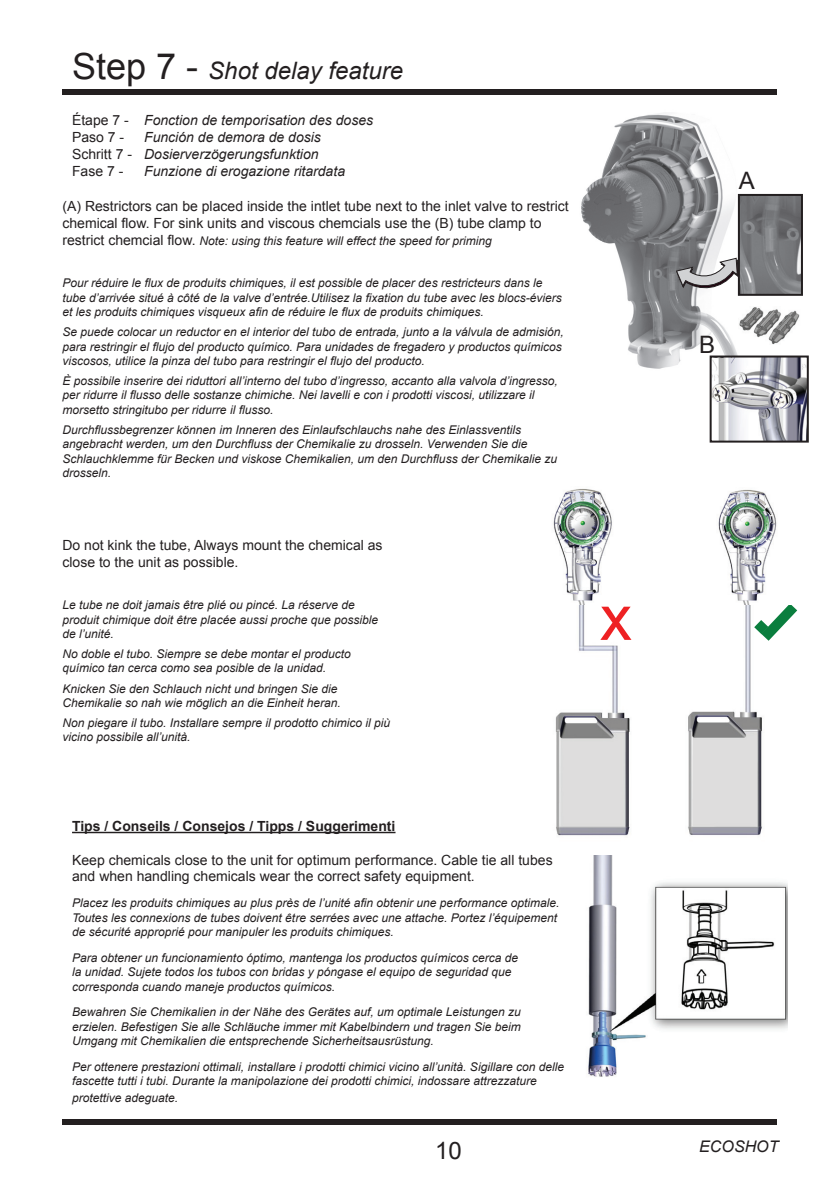
<style>
.page{position:relative;width:840px;height:1191px;background:#fff}
.page>*{position:absolute;margin:0;border:0;box-sizing:border-box;transform-origin:0 0}
.t1{font:64px "Arial";color:#ee2123}
.t2{font:italic 24px "Arial";color:#231f20}
.t3{font:24px "Arial";color:#231f20}
.t4{font:italic 16px "Arial";color:#231f20}
.t5{font:14px/16.8px "Arial";color:#231f20}
.t6{font:italic 14px/16.8px "Arial";color:#231f20}
.t7{font:700 14px "Arial";color:#231f20}
.t8{font:italic 12px/14.4px "Arial";color:#231f20}
.s1{font-style:normal;font-size:36px}
.s2{font-style:normal}
.s3{font-style:normal;font-size:14px}
</style>
<div class="page">
<div style="left:62px;top:89px;width:714px;height:6px;background:#231f20"></div>
<div style="left:62px;top:1119px;width:714px;height:6px;background:#231f20"></div>
<img style="left:588px;top:856px;width:199px;height:221px">
<img style="left:555px;top:604px;width:75px;height:232px">
<img style="left:688px;top:651px;width:74px;height:184px">
<hr style="left:72px;top:831px;width:323px;height:2px;background:#231f20">
<svg style="left:744px;top:604px;width:54px;height:47px"></svg>
<img style="left:553px;top:489px;width:59px;height:115px">
<img style="left:718px;top:489px;width:59px;height:115px">
<img style="left:581px;top:113px;width:166px;height:256px">
<img style="left:740px;top:197px;width:59px;height:96px">
<div style="left:737px;top:194px;width:65px;height:102px;border:2px solid #231f20"></div>
<svg style="left:674px;top:257px;width:65px;height:35px"></svg>
<img style="left:712px;top:358px;width:93px;height:81px">
<div style="left:709px;top:355px;width:99px;height:87px;border:2px solid #231f20"></div>
<img style="left:738px;top:307px;width:62px;height:38px">
<h2 class="t2" style="left:72px;top:55px;width:332px"><span class="s1">Step 7 -</span> Shot delay feature</h2>
<p class="t6" style="left:72px;top:112px;width:302px"><span class="s2">Étape 7 -</span> Fonction de temporisation des doses<br><span class="s2">Paso 7 -</span></p>
<p class="t6" style="left:72px;top:129px;width:250px;text-indent:72px">Función de demora de dosis<br><span class="s2">Schritt 7 -</span> Dosierverzögerungsfunktion<br><span class="s2">Fase 7 -</span></p>
<p class="t6" style="left:144px;top:163px;width:202px">Funzione di erogazione ritardata</p>
<p class="t5" style="left:62px;top:198px;width:507px">(A) Restrictors can be placed inside the intlet tube next to the inlet valve to restrict chemical flow. For sink units and viscous chemcials use the (B) tube clamp to</p>
<p class="t8" style="left:62px;top:233px;width:431px"><span class="s3">restrict chemcial flow.</span> Note: using this feature will effect the speed for priming</p>
<p class="t8" style="left:62px;top:276px;width:500px">Pour réduire le flux de produits chimiques, il est possible de placer des restricteurs dans le tube d’arrivée situé à côté de la valve d’entrée.Utilisez la fixation du tube avec les blocs-éviers et les produits chimiques visqueux afin de réduire le flux de produits chimiques.</p>
<p class="t8" style="left:62px;top:325px;width:502px">Se puede colocar un reductor en el interior del tubo de entrada, junto a la válvula de admisión, para restringir el flujo del producto químico. Para unidades de fregadero y productos químicos viscosos, utilice la pinza del tubo para restringir el flujo del producto.</p>
<p class="t8" style="left:62px;top:374px;width:496px">È possibile inserire dei riduttori all’interno del tubo d’ingresso, accanto alla valvola d’ingresso, per ridurre il flusso delle sostanze chimiche. Nei lavelli e con i prodotti viscosi, utilizzare il morsetto stringitubo per ridurre il flusso.</p>
<p class="t8" style="left:62px;top:423px;width:496px">Durchflussbegrenzer können im Inneren des Einlaufschlauchs nahe des Einlassventils angebracht werden, um den Durchfluss der Chemikalie zu drosseln. Verwenden Sie die Schlauchklemme für Becken und viskose Chemikalien, um den Durchfluss der Chemikalie zu drosseln.</p>
<p class="t5" style="left:62px;top:536px;width:321px">Do not kink the tube, Always mount the chemical as close to the unit as possible.</p>
<p class="t8" style="left:62px;top:598px;width:317px">Le tube ne doit jamais être plié ou pincé. La réserve de produit chimique doit être placée aussi proche que possible de l’unité.</p>
<p class="t8" style="left:62px;top:647px;width:290px">No doble el tubo. Siempre se debe montar el producto químico tan cerca como sea posible de la unidad.</p>
<p class="t8" style="left:62px;top:681px;width:280px">Knicken Sie den Schlauch nicht und bringen Sie die<br>Chemikalie so nah wie möglich an die Einheit heran.</p>
<p class="t8" style="left:62px;top:715px;width:329px">Non piegare il tubo. Installare sempre il prodotto chimico il più vicino possibile all’unità.</p>
<p class="t7" style="left:72px;top:816px;width:325px">Tips / Conseils / Consejos / Tipps / Suggerimenti</p>
<p class="t5" style="left:72px;top:851px;width:482px">Keep chemicals close to the unit for optimum performance. Cable tie all tubes and when handling chemicals wear the correct safety equipment.</p>
<p class="t8" style="left:72px;top:896px;width:488px">Placez les produits chimiques au plus près de l’unité afin obtenir une performance optimale.<br>Toutes les connexions de tubes doivent être serrées avec une attache. Portez l’équipement de sécurité approprié pour manipuler les produits chimiques.</p>
<p class="t8" style="left:72px;top:950px;width:447px">Para obtener un funcionamiento óptimo, mantenga los productos químicos cerca de la unidad. Sujete todos los tubos con bridas y póngase el equipo de seguridad que corresponda cuando maneje productos químicos.</p>
<p class="t8" style="left:72px;top:1005px;width:450px;text-align:justify">Bewahren Sie Chemikalien in der Nähe des Gerätes auf, um optimale Leistungen zu erzielen. Befestigen Sie alle Schläuche immer mit Kabelbindern und tragen Sie beim Umgang mit Chemikalien die entsprechende Sicherheitsausrüstung.</p>
<p class="t8" style="left:72px;top:1059px;width:493px">Per ottenere prestazioni ottimali, installare i prodotti chimici vicino all’unità. Sigillare con delle fascette tutti i tubi. Durante la manipolazione dei prodotti chimici, indossare attrezzature</p>
<p class="t8" style="left:72px;top:1090px;width:108px">protettive adeguate.</p>
<h1 class="t1" style="left:599px;top:573px;width:33px">x</h1>
<h2 class="t3" style="left:738px;top:164px;width:18px">A</h2>
<h2 class="t3" style="left:698px;top:328px;width:18px">B</h2>
<h2 class="t3" style="left:435px;top:1133px;width:28px">10</h2>
<h3 class="t4" style="left:699px;top:1135px;width:81px">ECOSHOT</h3>
</div>
